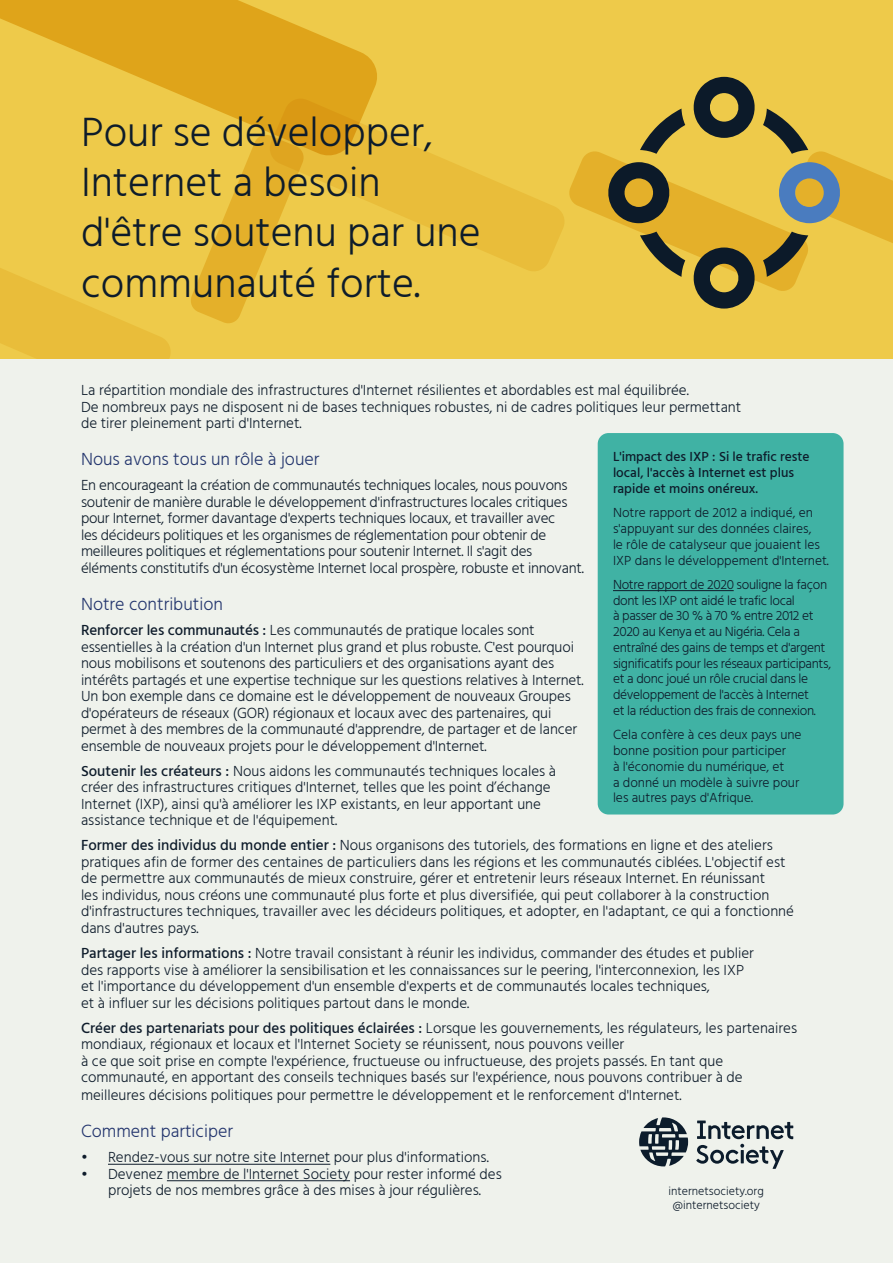
<style>
.page{position:relative;width:893px;height:1263px;background:#eff2ec}
.page>*{position:absolute;margin:0;border:0;box-sizing:border-box;transform-origin:0 0}
.Headline{font:300 42px/50.4px "Hind";color:#0e1c2b}
.Paragraph_Headline{font:300 18px "Hind";color:#24366e}
.Body_Copy{font:300 15px/16.5px "Hind";color:#0e1c2b}
.Side_bar_content{font:300 13.5px/15.8px "Hind";letter-spacing:-.025em;color:#0e1c2b}
.Side_bar_content-2{font:300 13.5px/15.8px "Hind";color:#0e1c2b}
.Side_bar_content-3{font:500 13.5px/16.2px "Hind";color:#0e1c2b}
.t1{font:300 12px "Hind";color:#0e1c2b}
.s1{font-weight:500}
</style>
<div class="page">
<svg style="left:0;top:0;width:893px;height:359px;background:#ebc341"></svg>
<svg style="left:776px;top:162px;width:67px;height:61px;background:#8f9782"></svg>
<svg style="left:640px;top:232px;width:45px;height:45px;background:#927f37"></svg>
<svg style="left:640px;top:109px;width:45px;height:45px;background:#94843c"></svg>
<svg style="left:763px;top:109px;width:45px;height:45px;background:#94843c"></svg>
<svg style="left:693px;top:77px;width:62px;height:61px;background:#655f36"></svg>
<svg style="left:763px;top:232px;width:45px;height:45px;background:#8f762c"></svg>
<svg style="left:605px;top:162px;width:67px;height:61px;background:#6c5e2b"></svg>
<svg style="left:693px;top:247px;width:62px;height:62px;background:#665e32"></svg>
<hr style="left:108px;top:1164px;width:222px;height:1px;background:#0e1c2b">
<hr style="left:167px;top:1180px;width:183px;height:1px;background:#0e1c2b">
<div style="left:598px;top:433px;width:245px;height:381px;background:#40b2a4;border-radius:11px"></div>
<hr style="left:613px;top:590px;width:121px;height:1px;background:#0e1c2b">
<svg style="left:639px;top:1117px;width:154px;height:52px"></svg>
<p class="Headline" style="left:81px;top:109px;width:401px">Pour se développer,<br>Internet a besoin d'être soutenu par une communauté forte.</p>
<p class="Body_Copy" style="left:81px;top:383px;width:662px">La répartition mondiale des infrastructures d'Internet résilientes et abordables est mal équilibrée.<br>De nombreux pays ne disposent ni de bases techniques robustes, ni de cadres politiques leur permettant de tirer pleinement parti d'Internet.</p>
<p class="Paragraph_Headline" style="left:81px;top:447px;width:240px">Nous avons tous un rôle à jouer</p>
<p class="Body_Copy" style="left:81px;top:478px;width:504px">En encourageant la création de communautés techniques locales, nous pouvons soutenir de manière durable le développement d'infrastructures locales critiques pour Internet, former davantage d'experts techniques locaux, et travailler avec<br>les décideurs politiques et les organismes de réglementation pour obtenir de meilleures politiques et réglementations pour soutenir Internet. Il s'agit des éléments constitutifs d'un écosystème Internet local prospère, robuste et innovant.</p>
<p class="Paragraph_Headline" style="left:81px;top:592px;width:144px">Notre contribution</p>
<p class="Body_Copy" style="left:81px;top:623px;width:504px"><span class="s1">Renforcer les communautés :</span> Les communautés de pratique locales sont essentielles à la création d'un Internet plus grand et plus robuste. C'est pourquoi nous mobilisons et soutenons des particuliers et des organisations ayant des intérêts partagés et une expertise technique sur les questions relatives à Internet.<br>Un bon exemple dans ce domaine est le développement de nouveaux Groupes d'opérateurs de réseaux (GOR) régionaux et locaux avec des partenaires, qui permet à des membres de la communauté d'apprendre, de partager et de lancer ensemble de nouveaux projets pour le développement d'Internet.</p>
<p class="Body_Copy" style="left:81px;top:763px;width:477px"><span class="s1">Soutenir les créateurs :</span> Nous aidons les communautés techniques locales à créer des infrastructures critiques d'Internet, telles que les point d’échange Internet (IXP), ainsi qu'à améliorer les IXP existants, en leur apportant une assistance technique et de l'équipement.</p>
<p class="Body_Copy" style="left:81px;top:838px;width:714px"><span class="s1">Former des individus du monde entier :</span> Nous organisons des tutoriels, des formations en ligne et des ateliers pratiques afin de former des centaines de particuliers dans les régions et les communautés ciblées. L'objectif est de permettre aux communautés de mieux construire, gérer et entretenir leurs réseaux Internet. En réunissant<br>les individus, nous créons une communauté plus forte et plus diversifiée, qui peut collaborer à la construction d'infrastructures techniques, travailler avec les décideurs politiques, et adopter, en l'adaptant, ce qui a fonctionné dans d'autres pays.</p>
<p class="Body_Copy" style="left:81px;top:946px;width:674px"><span class="s1">Partager les informations :</span> Notre travail consistant à réunir les individus, commander des études et publier des rapports vise à améliorer la sensibilisation et les connaissances sur le peering, l'interconnexion, les IXP et l'importance du développement d'un ensemble d'experts et de communautés locales techniques,<br>et à influer sur les décisions politiques partout dans le monde.</p>
<p class="Body_Copy" style="left:81px;top:1020px;width:718px"><span class="s1">Créer des partenariats pour des politiques éclairées :</span> Lorsque les gouvernements, les régulateurs, les partenaires mondiaux, régionaux et locaux et l'Internet Society se réunissent, nous pouvons veiller<br>à ce que soit prise en compte l'expérience, fructueuse ou infructueuse, des projets passés. En tant que communauté, en apportant des conseils techniques basés sur l'expérience, nous pouvons contribuer à de</p>
<p class="Body_Copy" style="left:81px;top:1088px;width:602px">meilleures décisions politiques pour permettre le développement et le renforcement d'Internet.</p>
<p class="Paragraph_Headline" style="left:81px;top:1119px;width:154px">Comment participer</p>
<p class="Body_Copy" style="left:81px;top:1150px;width:409px">• Rendez-vous sur notre site Internet pour plus d'informations.</p>
<p class="Body_Copy" style="left:81px;top:1166px;width:422px;text-align:center">• Devenez membre de l'Internet Society pour rester informé des projets de nos membres grâce à des mises à jour régulières.</p>
<p class="Side_bar_content-3" style="left:613px;top:449px;width:198px">L'impact des IXP : Si le trafic reste local, l'accès à Internet est plus rapide et moins onéreux.</p>
<p class="Side_bar_content-2" style="left:613px;top:506px;width:217px">Notre rapport de 2012 a indiqué, en s'appuyant sur des données claires,<br>le rôle de catalyseur que jouaient les IXP dans le développement d'Internet.</p>
<p class="Side_bar_content" style="left:613px;top:577px;width:220px">Notre rapport de 2020 souligne la façon dont les IXP ont aidé le trafic local<br>à passer de 30 % à 70 % entre 2012 et 2020 au Kenya et au Nigéria. Cela a entraîné des gains de temps et d'argent significatifs pour les réseaux participants, et a donc joué un rôle crucial dans le développement de l'accès à Internet<br>et la réduction des frais de connexion.</p>
<p class="Side_bar_content-2" style="left:613px;top:728px;width:190px">Cela confère à ces deux pays une bonne position pour participer<br>à l'économie du numérique, et<br>a donné un modèle à suivre pour les autres pays d'Afrique.</p>
<p class="t1" style="left:669px;top:1183px;width:97px">internetsociety.org</p>
<p class="t1" style="left:673px;top:1197px;width:89px">@internetsociety</p>
</div>
